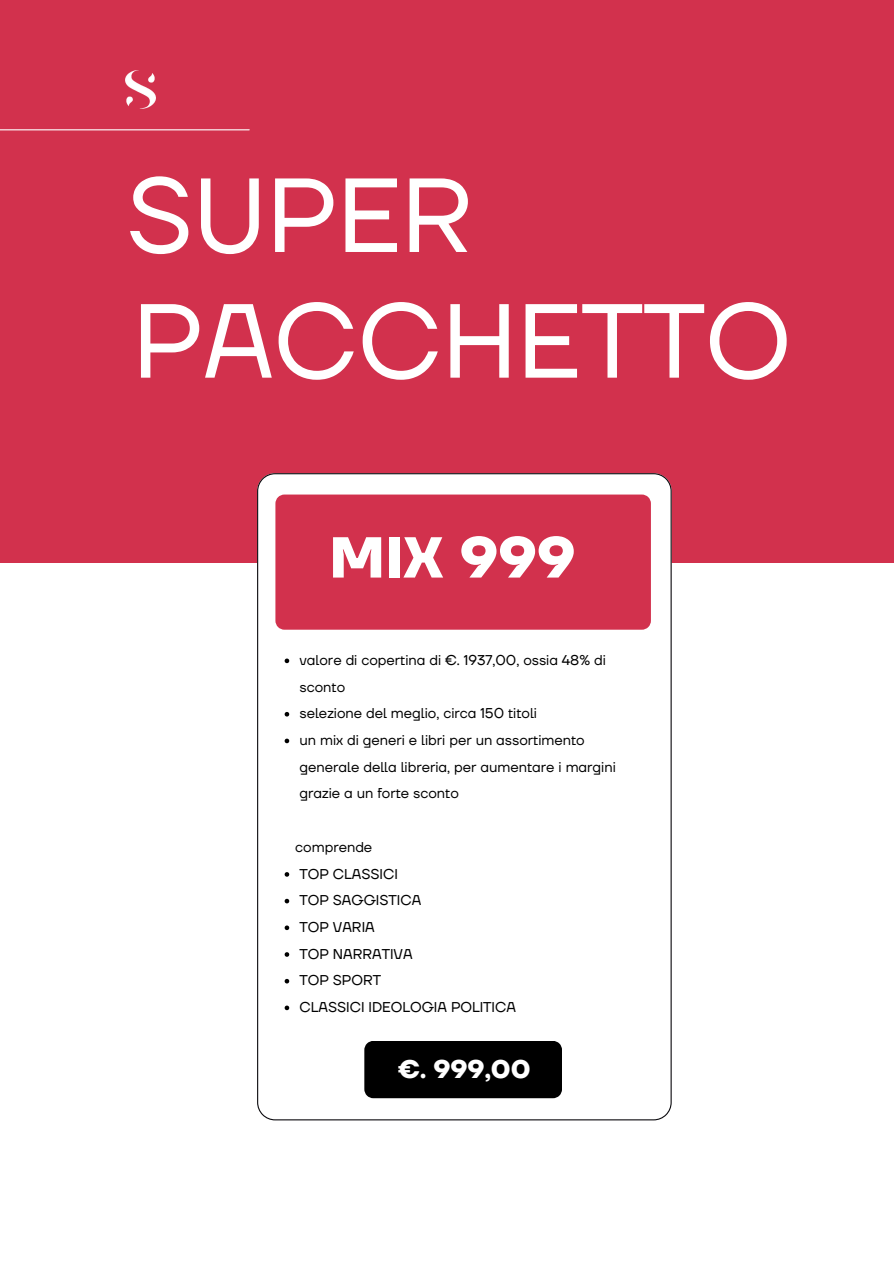
<style>
.page{position:relative;width:894px;height:1264px;background:#fff}
.page>*{position:absolute;margin:0;border:0;box-sizing:border-box;transform-origin:0 0}
.t1{font:105px "TT Firs Neue";color:#fff}
.t2{font:700 57.6px "TT Firs Neue";color:#fff}
.t3{font:700 25.5px "TT Firs Neue";color:#fff}
.t4{font:14.1px/26.7px "TT Firs Neue";color:#000}
</style>
<div class="page">
<div style="left:0;top:0;width:893px;height:562px;background:#d2314d"></div>
<hr style="left:0;top:129px;width:249px;height:1px;background:#fff">
<img style="left:126px;top:70px;width:29px;height:38px">
<svg style="left:257px;top:473px;width:414px;height:647px"></svg>
<div style="left:364px;top:1040px;width:198px;height:58px;background:#000"></div>
<svg style="left:275px;top:494px;width:375px;height:135px"></svg>
<svg style="left:284px;top:658px;width:5px;height:5px"></svg>
<svg style="left:284px;top:712px;width:5px;height:4px"></svg>
<svg style="left:284px;top:738px;width:5px;height:5px"></svg>
<svg style="left:284px;top:872px;width:5px;height:4px"></svg>
<svg style="left:284px;top:898px;width:5px;height:5px"></svg>
<svg style="left:284px;top:925px;width:5px;height:5px"></svg>
<svg style="left:284px;top:952px;width:5px;height:4px"></svg>
<svg style="left:284px;top:978px;width:5px;height:5px"></svg>
<svg style="left:284px;top:1005px;width:5px;height:5px"></svg>
<h1 class="t1" style="left:126px;top:144px;width:349px">SUPER</h1>
<h1 class="t1" style="left:132px;top:269px;width:660px">PACCHETTO</h1>
<h2 class="t2" style="left:329px;top:518px;width:247px">MIX 999</h2>
<p class="t4" style="left:299px;top:646px;width:318px">valore di copertina di €. 1937,00, ossia 48% di sconto<br>selezione del meglio, circa 150 titoli<br>un mix di generi e libri per un assortimento generale della libreria, per aumentare i margini grazie a un forte sconto</p>
<p class="t4" style="left:299px;top:833px;width:218px;text-indent:-4px">comprende<br>TOP CLASSICI<br>TOP SAGGISTICA<br>TOP VARIA<br>TOP NARRATIVA<br>TOP SPORT<br>CLASSICI IDEOLOGIA POLITICA</p>
<h3 class="t3" style="left:398px;top:1051px;width:134px">€. 999,00</h3>
</div>
